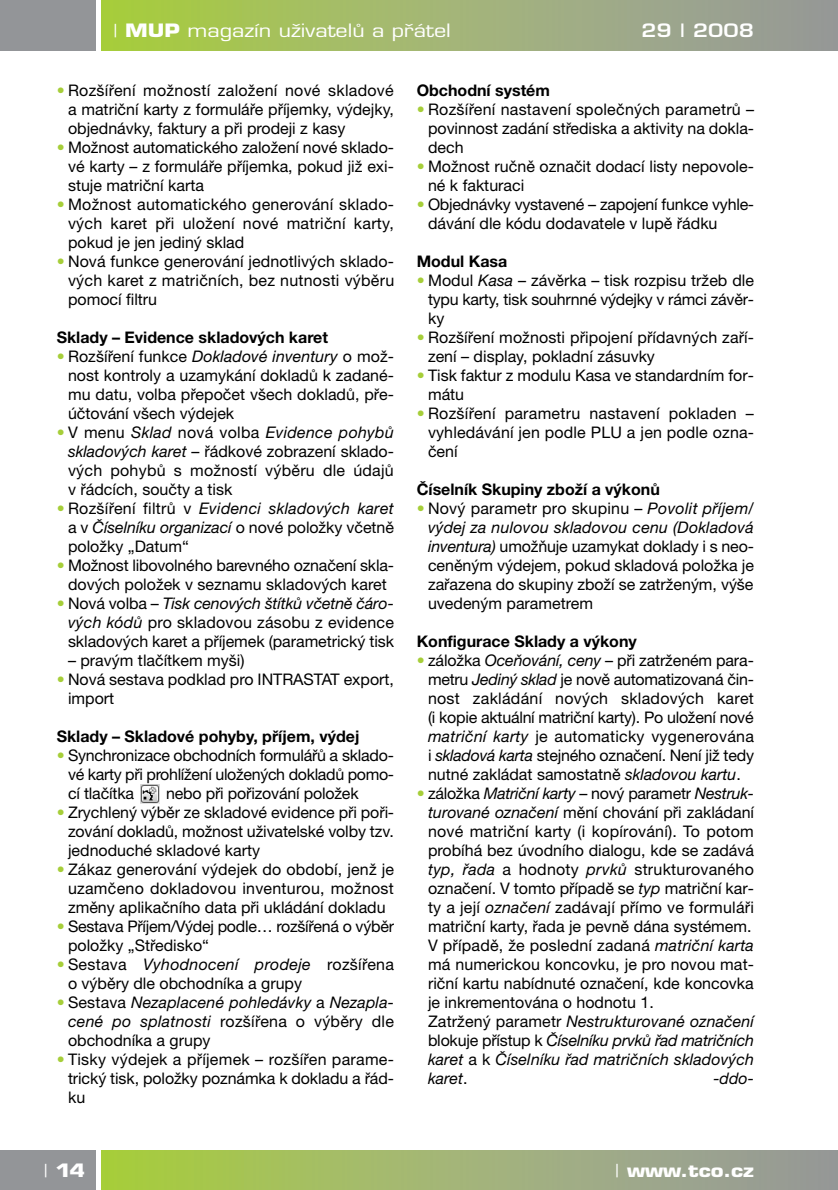
<style>
.page{position:relative;width:838px;height:1190px;background:#fff}
.page>*{position:absolute;margin:0;border:0;box-sizing:border-box;transform-origin:0 0}
.t1{font:18px "Eurostile CE";color:#fff;scale:1.2 1}
.t2{font:700 18px "Eurostile CE";color:#fff;scale:1.2 1}
.t3{font:600 18px "Eurostile CE";color:#fff;scale:1.2 1}
.t4{font:16px/19px "Helvetica Neue CE";color:#000;text-align:justify}
.t5{font:700 16px "Helvetica Neue CE";color:#000}
.t6{font:italic 16px/19px "Helvetica Neue CE";letter-spacing:.01em;color:#000;text-align:justify}
.s1{font-family:"Helvetica Neue CE"}
.s2{font-weight:700}
.s3{color:#a6ce39}
.s4{font-style:italic}
.s5{font-style:normal;color:#a6ce39}
.s6{font-style:normal}
.s7{font-family:"Helvetica Neue CE";font-weight:400}
</style>
<div class="page">
<div style="left:0;top:1151px;width:96px;height:39px;background:#939598"></div>
<div style="left:102px;top:1151px;width:736px;height:39px;background:linear-gradient(to right,#aace44,#9899a2)"></div>
<div style="left:0;top:0;width:96px;height:51px;background:#939598"></div>
<div style="left:102px;top:0;width:736px;height:51px;background:linear-gradient(to right,#a9ce45,#9899a2)"></div>
<div style="left:140px;top:784px;width:20px;height:19px;background:#d6d6d6"></div>
<img style="left:140px;top:784px;width:19px;height:19px">
<p class="t1" style="left:113px;top:24px;width:283px"><span class="s1">|</span> <span class="s2">MUP</span> magazín uÏivatelÛ a pfiátel</p>
<p class="t3" style="left:641px;top:24px;width:95px">29 | 2008</p>
<p class="t4" style="left:68px;top:83px;width:327px;text-indent:-11px"><span class="s3">•</span> Rozšíření možností založení nové skladové a matriční karty z formuláře příjemky, výdejky, objednávky, faktury a při prodeji z kasy</p>
<p class="t4" style="left:68px;top:140px;width:327px;text-indent:-11px"><span class="s3">•</span> Možnost automatického založení nové sklado&shy;vé karty – z formuláře příjemka, pokud již exi&shy;stuje matriční karta</p>
<p class="t4" style="left:68px;top:197px;width:327px;text-indent:-11px"><span class="s3">•</span> Možnost automatického generování sklado&shy;vých karet při uložení nové matriční karty, pokud je jen jediný sklad</p>
<p class="t4" style="left:68px;top:254px;width:328px;text-indent:-11px"><span class="s3">•</span> Nová funkce generování jednotlivých sklado&shy;vých karet z matričních, bez nutnosti výběru pomocí filtru</p>
<p class="t5" style="left:57px;top:332px;width:273px">Sklady – Evidence skladových karet</p>
<p class="t4" style="left:68px;top:349px;width:327px;text-indent:-11px"><span class="s3">•</span> Rozšíření funkce <span class="s4">Dokladové inventury</span> o mož&shy;nost kontroly a uzamykání dokladů k zadané&shy;mu datu, volba přepočet všech dokladů, pře&shy;účtování všech výdejek</p>
<p class="t4" style="left:68px;top:425px;width:327px;text-indent:-11px"><span class="s3">•</span> V menu <span class="s4">Sklad</span> nová volba <span class="s4">Evidence pohybů skladových karet</span> – řádkové zobrazení sklado&shy;vých pohybů s možností výběru dle údajů v řádcích, součty a tisk</p>
<p class="t4" style="left:68px;top:501px;width:327px;text-indent:-11px"><span class="s3">•</span> Rozšíření filtrů v <span class="s4">Evidenci skladových karet </span>a v <span class="s4">Číselníku organizací</span> o nové položky včetně položky „Datum“</p>
<p class="t4" style="left:57px;top:558px;width:339px;text-align:center"><span class="s3">•</span> Možnost libovolného barevného označení skla&shy;dových položek v seznamu skladových karet</p>
<p class="t4" style="left:68px;top:596px;width:328px;text-indent:-11px"><span class="s3">•</span> Nová volba – <span class="s4">Tisk cenových štítků včetně čáro&shy;vých kódů</span> pro skladovou zásobu z evidence skladových karet a příjemek (parametrický tisk</p>
<p class="t4" style="left:68px;top:653px;width:178px">– pravým tlačítkem myši)</p>
<p class="t4" style="left:68px;top:672px;width:327px;text-indent:-11px"><span class="s3">•</span> Nová sestava podklad pro INTRASTAT export, import</p>
<p class="t5" style="left:57px;top:731px;width:304px">Sklady – Skladové pohyby, příjem, výdej</p>
<p class="t4" style="left:68px;top:748px;width:328px;text-indent:-11px"><span class="s3">•</span> Synchronizace obchodních formulářů a sklado&shy;vé karty při prohlížení uložených dokladů pomo&shy;cí tlačítka</p>
<p class="t4" style="left:166px;top:786px;width:194px">nebo při pořizování položek</p>
<p class="t4" style="left:68px;top:805px;width:328px;text-indent:-11px"><span class="s3">•</span> Zrychlený výběr ze skladové evidence při poři&shy;zování dokladů, možnost uživatelské volby tzv. jednoduché skladové karty</p>
<p class="t4" style="left:68px;top:862px;width:328px;text-indent:-11px"><span class="s3">•</span> Zákaz generování výdejek do období, jenž je uzamčeno dokladovou inventurou, možnost změny aplikačního data při ukládání dokladu</p>
<p class="t4" style="left:68px;top:919px;width:327px;text-indent:-11px"><span class="s3">•</span> Sestava Příjem/Výdej podle… rozšířená o výběr položky „Středisko“</p>
<p class="t4" style="left:68px;top:957px;width:327px;text-indent:-11px"><span class="s3">•</span> Sestava <span class="s4">Vyhodnocení prodeje</span> rozšířena o výběry dle obchodníka a grupy</p>
<p class="t6" style="left:68px;top:995px;width:327px;text-indent:-11px"><span class="s5">•</span> <span class="s6">Sestava</span> Nezaplacené pohledávky <span class="s6">a</span> Nezapla&shy;cené po splatnosti <span class="s6">rozšířena o výběry dle obchodníka a grupy</span></p>
<p class="t4" style="left:68px;top:1052px;width:327px;text-indent:-11px"><span class="s3">•</span> Tisky výdejek a příjemek – rozšířen parame&shy;trický tisk, položky poznámka k dokladu a řád&shy;ku</p>
<p class="t5" style="left:417px;top:85px;width:135px">Obchodní systém</p>
<p class="t4" style="left:428px;top:102px;width:327px;text-indent:-11px"><span class="s3">•</span> Rozšíření nastavení společných parametrů – povinnost zadání střediska a aktivity na dokla&shy;dech</p>
<p class="t4" style="left:428px;top:159px;width:327px;text-indent:-11px"><span class="s3">•</span> Možnost ručně označit dodací listy nepovole&shy;né k fakturaci</p>
<p class="t4" style="left:428px;top:197px;width:327px;text-indent:-11px"><span class="s3">•</span> Objednávky vystavené – zapojení funkce vyhle&shy;dávání dle kódu dodavatele v lupě řádku</p>
<p class="t5" style="left:417px;top:256px;width:92px">Modul Kasa</p>
<p class="t4" style="left:428px;top:273px;width:328px;text-indent:-11px"><span class="s3">•</span> Modul <span class="s4">Kasa</span> – závěrka – tisk rozpisu tržeb dle typu karty, tisk souhrnné výdejky v rámci závěr&shy;ky</p>
<p class="t4" style="left:428px;top:330px;width:327px;text-indent:-11px"><span class="s3">•</span> Rozšíření možnosti připojení přídavných zaří&shy;zení – display, pokladní zásuvky</p>
<p class="t4" style="left:428px;top:368px;width:328px;text-indent:-11px"><span class="s3">•</span> Tisk faktur z modulu Kasa ve standardním for&shy;mátu</p>
<p class="t4" style="left:428px;top:406px;width:327px;text-indent:-11px"><span class="s3">•</span> Rozšíření parametru nastavení pokladen – vyhledávání jen podle PLU a jen podle ozna&shy;čení</p>
<p class="t5" style="left:417px;top:484px;width:245px">Číselník Skupiny zboží a výkonů</p>
<p class="t4" style="left:428px;top:501px;width:327px;text-indent:-11px"><span class="s3">•</span> Nový parametr pro skupinu – <span class="s4">Povolit příjem/ výdej za nulovou skladovou cenu (Dokladová inventura)</span> umožňuje uzamykat doklady i s neo&shy;ceněným výdejem, pokud skladová položka je zařazena do skupiny zboží se zatrženým, výše uvedeným parametrem</p>
<p class="t5" style="left:417px;top:636px;width:222px">Konfigurace Sklady a výkony</p>
<p class="t4" style="left:428px;top:653px;width:327px;text-indent:-11px"><span class="s3">•</span> záložka <span class="s4">Oceňování, ceny</span> – při zatrženém para&shy;metru <span class="s4">Jediný sklad</span> je nově automatizovaná čin&shy;nost zakládání nových skladových karet (i kopie aktuální matriční karty). Po uložení nové <span class="s4">matriční karty</span> je automaticky vygenerována i <span class="s4">skladová karta</span> stejného označení. Není již tedy nutné zakládat samostatně <span class="s4">skladovou kartu</span>.</p>
<p class="t4" style="left:428px;top:786px;width:328px;text-align:left;text-indent:-11px"><span class="s3">•</span> záložka <span class="s4">Matriční karty</span> – nový parametr <span class="s4">Nestruk&shy;turované označení</span> mění chování při zakládaní nové matriční karty (i kopírování). To potom probíhá bez úvodního dialogu, kde se zadává <span class="s4">typ, řada</span> a hodnoty <span class="s4">prvků</span> strukturovaného označení. V tomto případě se <span class="s4">typ</span> matriční kar&shy;ty a její <span class="s4">označení</span> zadávají přímo ve formuláři matriční karty, řada je pevně dána systémem.<br>V případě, že poslední zadaná <span class="s4">matriční karta </span>má numerickou koncovku, je pro novou mat&shy;riční kartu nabídnuté označení, kde koncovka je inkrementována o hodnotu 1.<br>Zatržený parametr <span class="s4">Nestrukturované označení </span>blokuje přístup k <span class="s4">Číselníku prvků řad matričních karet</span> a k <span class="s4">Číselníku řad matričních skladových karet</span>.</p>
<p class="t6" style="left:713px;top:1071px;width:42px">-ddo-</p>
<p class="t2" style="left:44px;top:1163px;width:36px"><span class="s7">|</span> 14</p>
<p class="t2" style="left:615px;top:1163px;width:117px"><span class="s7">|</span> www.tco.cz</p>
</div>
